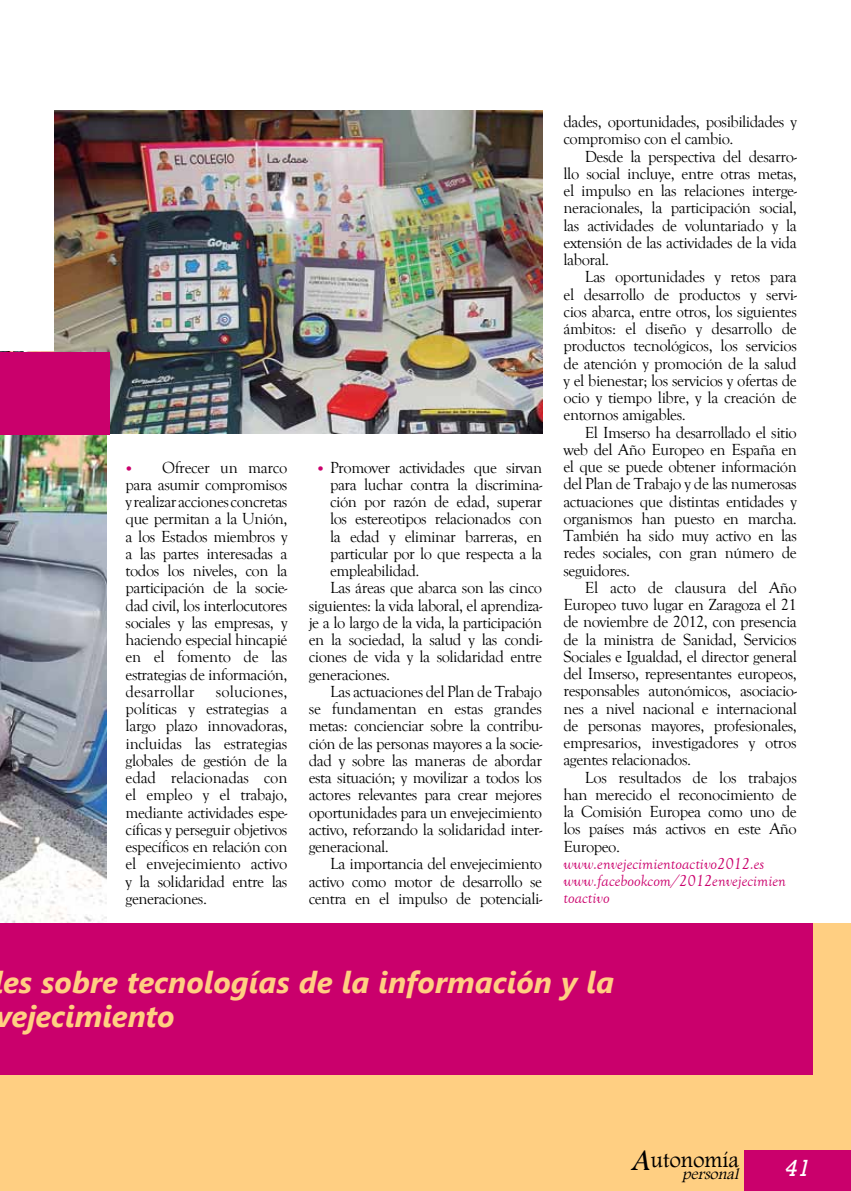
<style>
.page{position:relative;width:851px;height:1191px;background:#fff}
.page>*{position:absolute;margin:0;border:0;box-sizing:border-box;transform-origin:0 0}
.t1{font:italic 700 30.3px/33.3px "Segoe UI";color:#ffcf82}
.t2{font:italic 24px "Rockwell";color:#fff}
.t3{font:22.5px "Footlight MT Light";color:#000}
.TEXTO{font:16.5px/17.2px "Goudy Old Style T";letter-spacing:-.03em;color:#000;text-align:justify}
.WEBS{font:italic 16.5px/17.2px "Goudy Old Style T";color:#ca006c}
.t4{font:italic 15.9px "Footlight MT Light";color:#000}
.s1{font-family:"Segoe UI";font-weight:700;color:#ca006c}
</style>
<div class="page">
<div style="left:0;top:923px;width:850px;height:268px;background:#ffcf82"></div>
<div style="left:744px;top:1150px;width:106px;height:41px;background:#ca006c"></div>
<img style="left:0;top:435px;width:106px;height:488px">
<img style="left:54px;top:111px;width:488px;height:323px">
<div style="left:0;top:923px;width:812px;height:151px;background:#ca006c"></div>
<div style="left:0;top:352px;width:109px;height:83px;background:#ca006c"></div>
<p class="TEXTO" style="left:126px;top:459px;width:163px"><span class="s1">•</span> Ofrecer un marco para asumir compromisos y realizar acciones concretas que permitan a la Unión, a los Estados miembros y a las partes interesadas a todos los niveles, con la participación de la socie&shy;dad civil, los interlocutores sociales y las empresas, y haciendo especial hincapié en el fomento de las estrategias de información, desarrollar</p>
<p class="TEXTO" style="left:126px;top:683px;width:163px;text-indent:90px">soluciones, políticas y estrategias a largo plazo innovadoras, incluidas las estrategias globales de gestión de la edad relacionadas con el empleo y el trabajo, mediante actividades espe&shy;cíficas y perseguir objetivos específicos en relación con el envejecimiento activo y la solidaridad entre las generaciones.</p>
<p class="TEXTO" style="left:330px;top:459px;width:214px;text-indent:-13px"><span class="s1">•</span> Promover actividades que sirvan para luchar contra la discrimina&shy;ción por razón de edad, superar los estereotipos relacionados con la edad y eliminar barreras, en particular por lo que respecta a la empleabilidad.</p>
<p class="TEXTO" style="left:309px;top:579px;width:235px;text-indent:21px">Las áreas que abarca son las cinco siguientes: la vida laboral, el aprendiza&shy;je a lo largo de la vida, la participación en la sociedad, la salud y las condi&shy;ciones de vida y la solidaridad entre generaciones.</p>
<p class="TEXTO" style="left:309px;top:683px;width:235px;text-indent:21px">Las actuaciones del Plan de Trabajo se fundamentan en estas grandes metas: concienciar sobre la contribu&shy;ción de las personas mayores a la socie&shy;dad y sobre las maneras de abordar esta situación; y movilizar a todos los actores relevantes para crear mejores oportunidades para un envejecimiento activo, reforzando la solidaridad inter&shy;generacional.</p>
<p class="TEXTO" style="left:309px;top:855px;width:235px;text-indent:21px">La importancia del envejecimiento activo como motor de desarrollo se centra en el impulso de potenciali-</p>
<p class="TEXTO" style="left:563px;top:114px;width:235px">dades, oportunidades, posibilidades y compromiso con el cambio.</p>
<p class="TEXTO" style="left:563px;top:148px;width:235px;text-indent:21px">Desde la perspectiva del desarro&shy;llo social incluye, entre otras metas, el impulso en las relaciones interge&shy;neracionales, la participación social, las actividades de voluntariado y la extensión de las actividades de la vida laboral.</p>
<p class="TEXTO" style="left:563px;top:269px;width:235px;text-indent:21px">Las oportunidades y retos para el desarrollo de productos y servi&shy;cios abarca, entre otros, los siguientes ámbitos: el diseño y desarrollo de productos tecnológicos, los servicios de atención y promoción de la salud y el bienestar; los servicios y ofertas de ocio y tiempo libre, y la creación de entornos amigables.</p>
<p class="TEXTO" style="left:563px;top:424px;width:235px;text-indent:21px">El Imserso ha desarrollado el sitio web del Año Europeo en España en el que se puede obtener información del Plan de Trabajo y de las numerosas actuaciones que distintas entidades y organismos han puesto en marcha.<br>También ha sido muy activo en las redes sociales, con gran número de seguidores.</p>
<p class="TEXTO" style="left:563px;top:579px;width:235px;text-indent:21px">El acto de clausura del Año Europeo tuvo lugar en Zaragoza el 21 de noviembre de 2012, con presencia de la ministra de Sanidad, Servicios Sociales e Igualdad, el director general del Imserso, representantes europeos, responsables autonómicos, asociacio&shy;nes a nivel nacional e internacional de personas mayores, profesionales, empresarios, investigadores y otros agentes relacionados.</p>
<p class="TEXTO" style="left:563px;top:769px;width:235px;text-indent:21px">Los resultados de los trabajos han merecido el reconocimiento de la Comisión Europea como uno de los países más activos en este Año Europeo.</p>
<p class="WEBS" style="left:563px;top:855px;width:202px">www.envejecimientoactivo2012.es</p>
<p class="WEBS" style="left:563px;top:872px;width:224px">www.facebookcom/2012envejecimien toactivo</p>
<h1 class="t1" style="left:-5px;top:964px;width:620px">es sobre tecnologías de la información y la vejecimiento</h1>
<p class="t4" style="left:630px;top:1164px;width:113px"><sup>A</sup> personal</p>
<h3 class="t3" style="left:650px;top:1146px;width:90px">utonomía</h3>
<h2 class="t2" style="left:785px;top:1154px;width:27px">41</h2>
</div>
